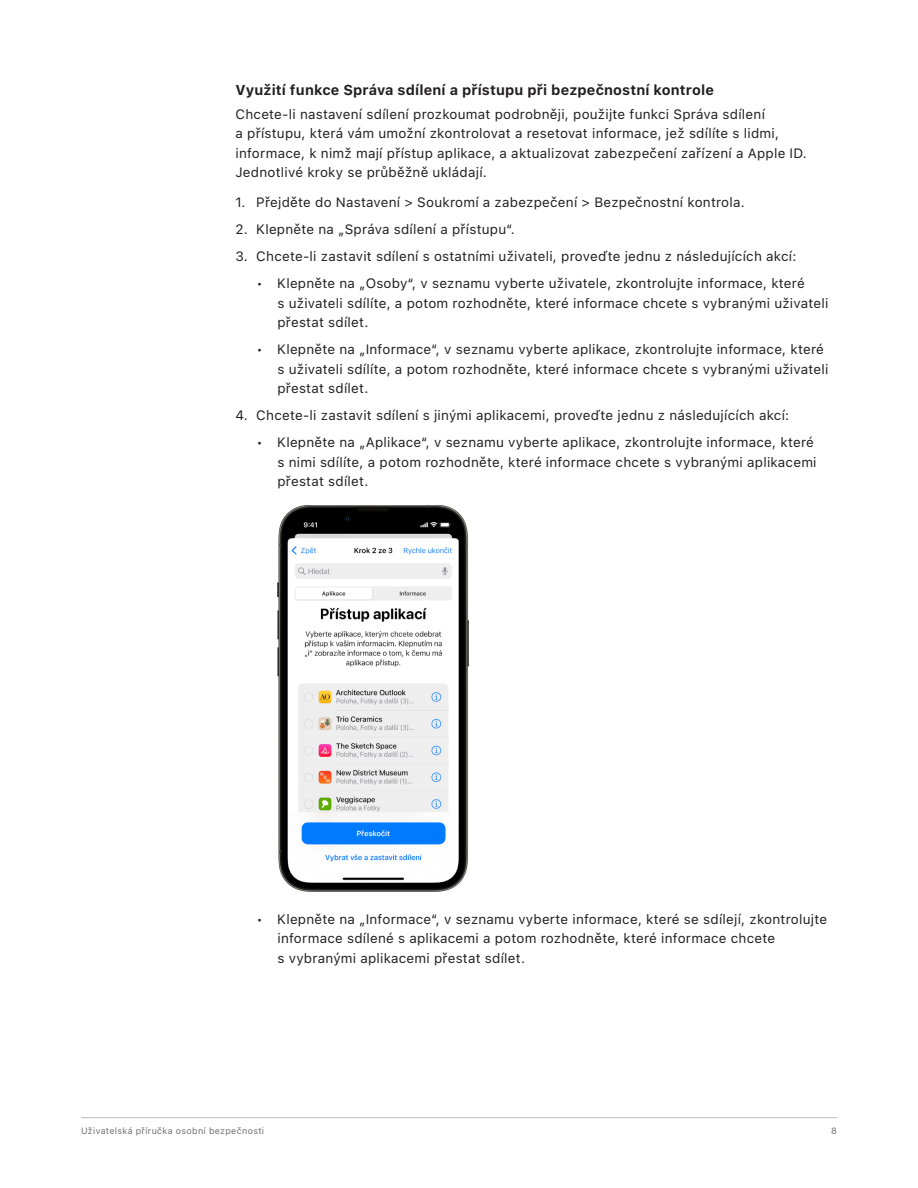
<style>
.page{position:relative;width:918px;height:1188px;background:#fff}
.page>*{position:absolute;margin:0;border:0;box-sizing:border-box;transform-origin:0 0}
.Task_Heading{font:700 14.25px "SF Pro Text";letter-spacing:.01em;color:#231f20}
.Body{font:13.5px/19.5px "SF Pro Text";letter-spacing:.015em;color:#231f20}
.t1{font:9px "SF Pro Text";letter-spacing:.035em;color:#6c6d70}
</style>
<div class="page">
<hr style="left:81px;top:1117px;width:756px;height:1px;background:#bcbdc0">
<img style="left:278px;top:506px;width:191px;height:386px">
<p class="Task_Heading" style="left:236px;top:81px;width:480px">Využití funkce Správa sdílení a přístupu při bezpečnostní kontrole</p>
<p class="Body" style="left:236px;top:104px;width:573px">Chcete‑li nastavení sdílení prozkoumat podrobněji, použijte funkci Správa sdílení<br>a přístupu, která vám umožní zkontrolovat a resetovat informace, jež sdílíte s lidmi, informace, k nimž mají přístup aplikace, a aktualizovat zabezpečení zařízení a Apple ID.<br>Jednotlivé kroky se průběžně ukládají.</p>
<p class="Body" style="left:236px;top:193px;width:511px">1. Přejděte do Nastavení &gt; Soukromí a zabezpečení &gt; Bezpečnostní kontrola.</p>
<p class="Body" style="left:236px;top:220px;width:281px">2. Klepněte na „Správa sdílení a přístupu“.</p>
<p class="Body" style="left:236px;top:247px;width:563px">3. Chcete-li zastavit sdílení s ostatními uživateli, proveďte jednu z následujících akcí:</p>
<p class="Body" style="left:278px;top:274px;width:552px;text-indent:-21px">• Klepněte na „Osoby“, v seznamu vyberte uživatele, zkontrolujte informace, které<br>s uživateli sdílíte, a potom rozhodněte, které informace chcete s vybranými uživateli přestat sdílet.</p>
<p class="Body" style="left:278px;top:340px;width:552px;text-indent:-21px">• Klepněte na „Informace“, v seznamu vyberte aplikace, zkontrolujte informace, které s uživateli sdílíte, a potom rozhodněte, které informace chcete s vybranými uživateli přestat sdílet.</p>
<p class="Body" style="left:236px;top:406px;width:555px">4. Chcete-li zastavit sdílení s jinými aplikacemi, proveďte jednu z následujících akcí:</p>
<p class="Body" style="left:278px;top:433px;width:541px;text-indent:-21px">• Klepněte na „Aplikace“, v seznamu vyberte aplikace, zkontrolujte informace, které s nimi sdílíte, a potom rozhodněte, které informace chcete s vybranými aplikacemi přestat sdílet.</p>
<p class="Body" style="left:278px;top:910px;width:551px;text-indent:-21px">• Klepněte na „Informace“, v seznamu vyberte informace, které se sdílejí, zkontrolujte informace sdílené s aplikacemi a potom rozhodněte, které informace chcete<br>s vybranými aplikacemi přestat sdílet.</p>
<p class="t1" style="left:81px;top:1125px;width:185px">Uživatelská příručka osobní bezpečnosti</p>
<p class="t1" style="left:831px;top:1125px;width:7px">8</p>
</div>
